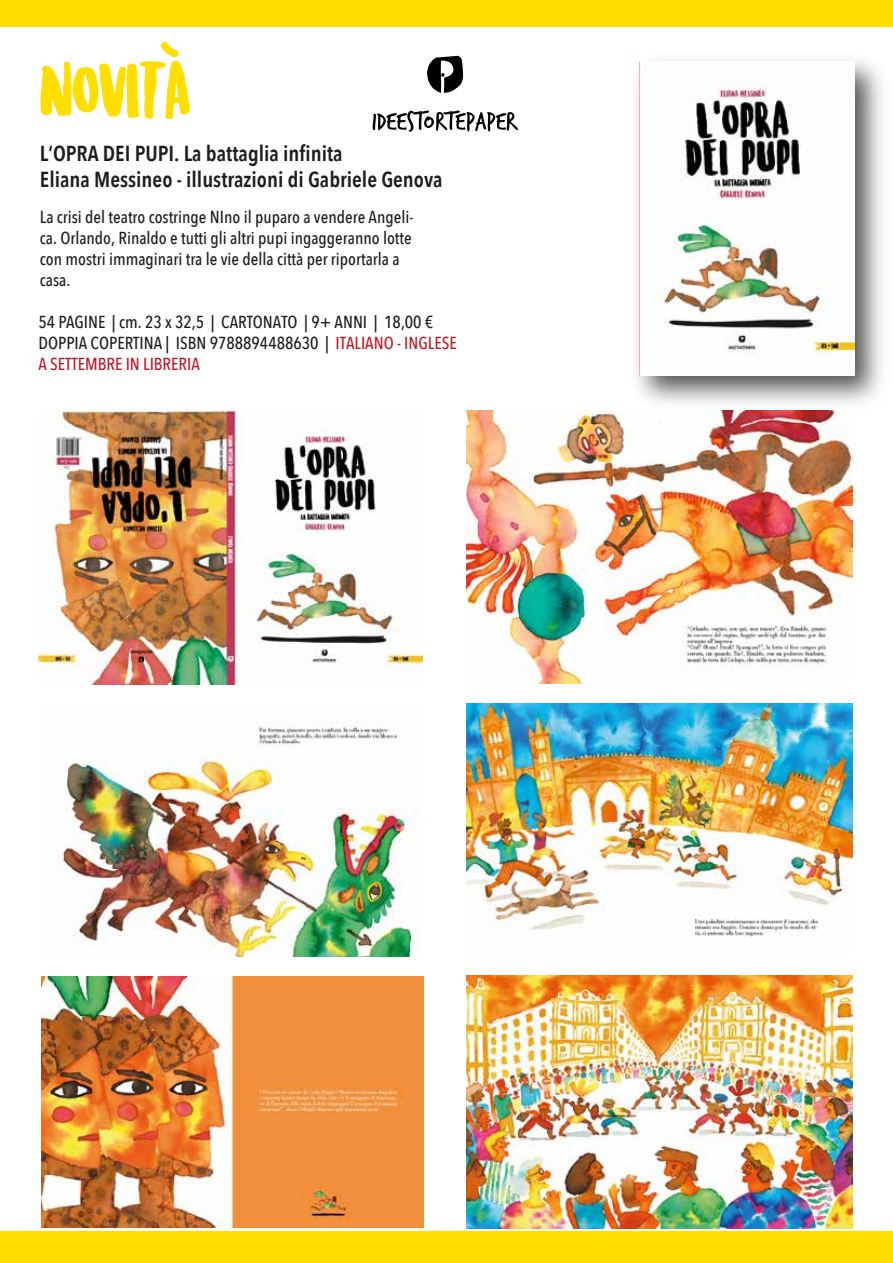
<style>
.page{position:relative;width:893px;height:1263px;background:#fff}
.page>*{position:absolute;margin:0;border:0;box-sizing:border-box;transform-origin:0 0}
.t1{font:72.15px "Sunrise International";color:#ffde00}
.t2{font:600 21.75px/26.1px "Avenir Next Condensed";color:#1d1d1b}
.t3{font:500 17.4px/20.9px "Avenir Next Condensed";color:#1d1d1b}
.s1{color:#be1622}
</style>
<div class="page">
<svg style="left:373px;top:113px;width:22px;height:17px"></svg>
<div style="left:0;top:1231px;width:893px;height:32px;background:#ffde00"></div>
<div style="left:0;top:0;width:893px;height:27px;background:#ffde00"></div>
<svg style="left:161px;top:42px;width:17px;height:16px"></svg>
<img style="left:38px;top:411px;width:385px;height:274px">
<img style="left:466px;top:417px;width:387px;height:267px">
<img style="left:56px;top:721px;width:356px;height:235px">
<img style="left:466px;top:703px;width:386px;height:234px">
<img style="left:42px;top:977px;width:381px;height:251px">
<img style="left:466px;top:976px;width:386px;height:253px">
<img style="left:395px;top:55px;width:487px;height:362px">
<img style="left:639px;top:62px;width:215px;height:313px">
<h1 class="t1" style="left:40px;top:57px;width:152px">NOVITA</h1>
<p class="t2" style="left:40px;top:140px;width:404px">L’OPRA DEI PUPI. La battaglia infinita<br>Eliana Messineo - illustrazioni di Gabriele Genova</p>
<p class="t3" style="left:40px;top:207px;width:375px">La crisi del teatro costringe NIno il puparo a vendere Angeli&shy;ca. Orlando, Rinaldo e tutti gli altri pupi ingaggeranno lotte con mostri immaginari tra le vie della città per riportarla a casa.</p>
<p class="t3" style="left:38px;top:311px;width:420px">54 PAGINE | cm. 23 x 32,5 | CARTONATO | 9+ ANNI | 18,00 €<br>DOPPIA COPERTINA | ISBN 9788894488630 | <span class="s1">ITALIANO - INGLESE<br>A SETTEMBRE IN LIBRERIA</span></p>
</div>
